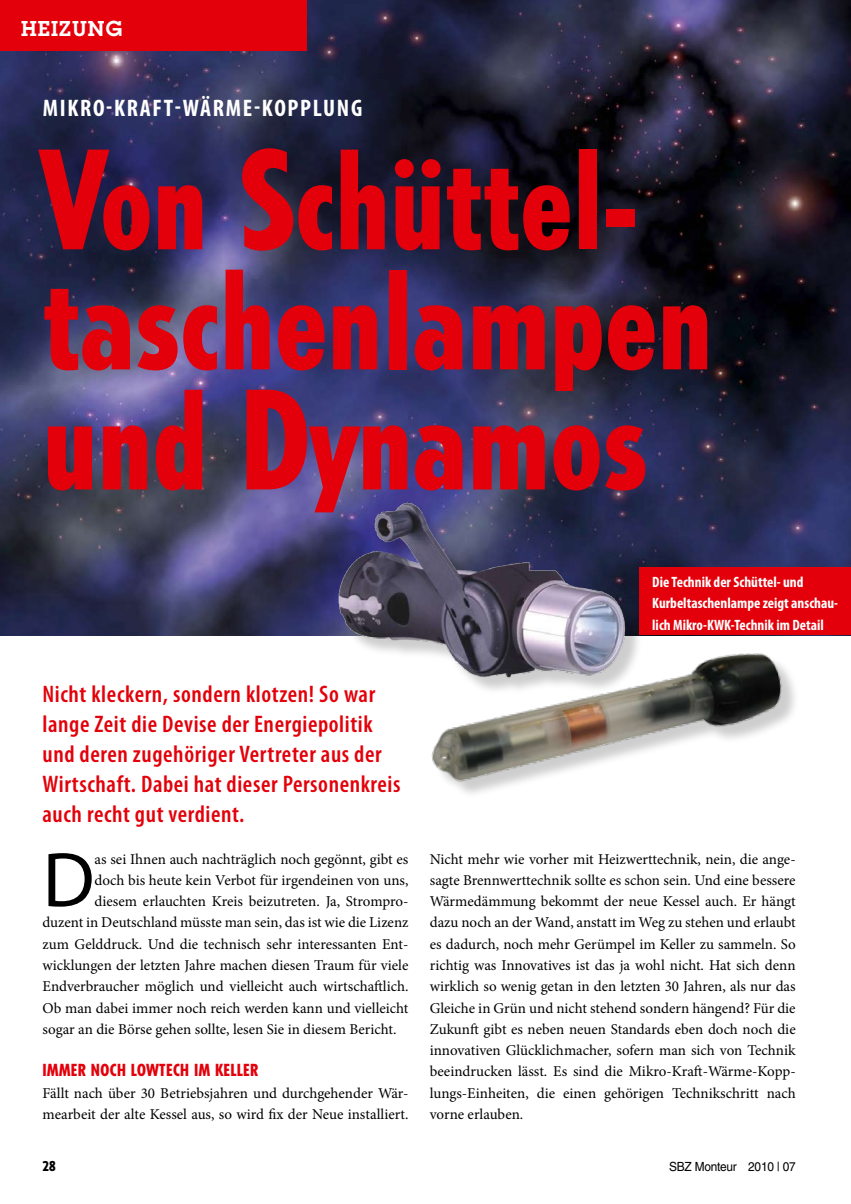
<style>
.page{position:relative;width:851px;height:1204px;background:#fff}
.page>*{position:absolute;margin:0;border:0;box-sizing:border-box;transform-origin:0 0}
.t1{font:800 condensed 135px/120px "Tempo Std";color:#e3000a}
.t2{font:78.15px "Myriad Pro";color:#000}
.t3{font:600 condensed 24px/30px "Myriad Pro";letter-spacing:.025em;color:#e3000a}
.t4{font:700 condensed 24px "Myriad Pro";letter-spacing:.07em;color:#fff}
.t5{font:600 21px "Lubalin Graph Std";letter-spacing:.05em;color:#fff}
.t6{font:800 condensed 16.5px "Tempo Std";letter-spacing:.03em;color:#e3000a}
.t7{font:15px/21.3px "Minion Pro";color:#000}
.t8{font:700 condensed 15px/21.3px "Myriad Pro";color:#fff}
.t9{font:800 condensed 13.5px "Tempo Std";color:#000}
.t10{font:12.6px "Helvetica LT Std";letter-spacing:-.02em;color:#000;scale:.94 1}
</style>
<div class="page">
<img style="left:0;top:0;width:850px;height:635px">
<img style="left:258px;top:491px;width:444px;height:162px">
<img style="left:405px;top:612px;width:422px;height:182px">
<div style="left:0;top:0;width:306px;height:51px;background:#e3000a"></div>
<div style="left:639px;top:568px;width:211px;height:67px;background:#e3000a"></div>
<h3 class="t5" style="left:21px;top:15px;width:102px">HEIZUNG</h3>
<h3 class="t4" style="left:43px;top:93px;width:321px">Mikro-Kraft-Wärme-Kopplung</h3>
<h1 class="t1" style="left:43px;top:139px;width:671px">Von Schüttel&shy;taschenlampen und Dynamos</h1>
<p class="t8" style="left:652px;top:571px;width:187px">Die Technik der Schüttel- und<br>Kurbeltaschenlampe zeigt anschau&shy;lich Mikro-KWK-Technik im Detail</p>
<h3 class="t3" style="left:43px;top:678px;width:359px">Nicht kleckern, sondern klotzen! So war lange Zeit die Devise der Energiepolitik und deren zugehöriger Vertreter aus der Wirtschaft. Dabei hat dieser Personenkreis auch recht gut verdient.</h3>
<h2 class="t2" style="left:43px;top:831px;width:54px">D</h2>
<p class="t7" style="left:95px;top:848px;width:315px">as sei Ihnen auch nachträglich noch gegönnt, gibt es</p>
<p class="t7" style="left:95px;top:869px;width:315px">doch bis heute kein Verbot für irgendeinen von uns,</p>
<p class="t7" style="left:95px;top:890px;width:315px">diesem erlauchten Kreis beizutreten. Ja, Strompro-</p>
<p class="t7" style="left:43px;top:912px;width:367px">duzent in Deutschland müsste man sein, das ist wie die Lizenz</p>
<p class="t7" style="left:43px;top:933px;width:367px">zum Gelddruck. Und die technisch sehr interessanten Ent-</p>
<p class="t7" style="left:43px;top:954px;width:367px">wicklungen der letzten Jahre machen diesen Traum für viele</p>
<p class="t7" style="left:43px;top:975px;width:367px">Endverbraucher möglich und vielleicht auch wirtschaftlich.</p>
<p class="t7" style="left:43px;top:997px;width:367px">Ob man dabei immer noch reich werden kann und vielleicht</p>
<p class="t7" style="left:43px;top:1018px;width:355px">sogar an die Börse gehen sollte, lesen Sie in diesem Bericht.</p>
<p class="t6" style="left:43px;top:1059px;width:217px">Immer noch Lowtech im Keller</p>
<p class="t7" style="left:43px;top:1082px;width:367px">Fällt nach über 30 Betriebsjahren und durchgehender Wär&shy;mearbeit der alte Kessel aus, so wird fix der Neue installiert.</p>
<p class="t7" style="left:429px;top:848px;width:367px;text-align:justify">Nicht mehr wie vorher mit Heizwerttechnik, nein, die ange&shy;sagte Brennwerttechnik sollte es schon sein. Und eine bessere Wärmedämmung bekommt der neue Kessel auch. Er hängt dazu noch an der Wand, anstatt im Weg zu stehen und erlaubt es dadurch, noch mehr Gerümpel im Keller zu sammeln. So richtig was Innovatives ist das ja wohl nicht. Hat sich denn wirklich so wenig getan in den letzten 30 Jahren, als nur das Gleiche in Grün und nicht stehend sondern hängend? Für die Zukunft gibt es neben neuen Standards eben doch noch die innovativen Glücklichmacher, sofern man sich von Technik beeindrucken lässt. Es sind die Mikro-Kraft-Wärme-Kopp&shy;lungs-Einheiten, die einen gehörigen Technikschritt nach vorne erlauben.</p>
<p class="t9" style="left:43px;top:1157px;width:14px">28</p>
<p class="t10" style="left:669px;top:1158px;width:136px">SBZ Monteur 2010 | 07</p>
</div>
